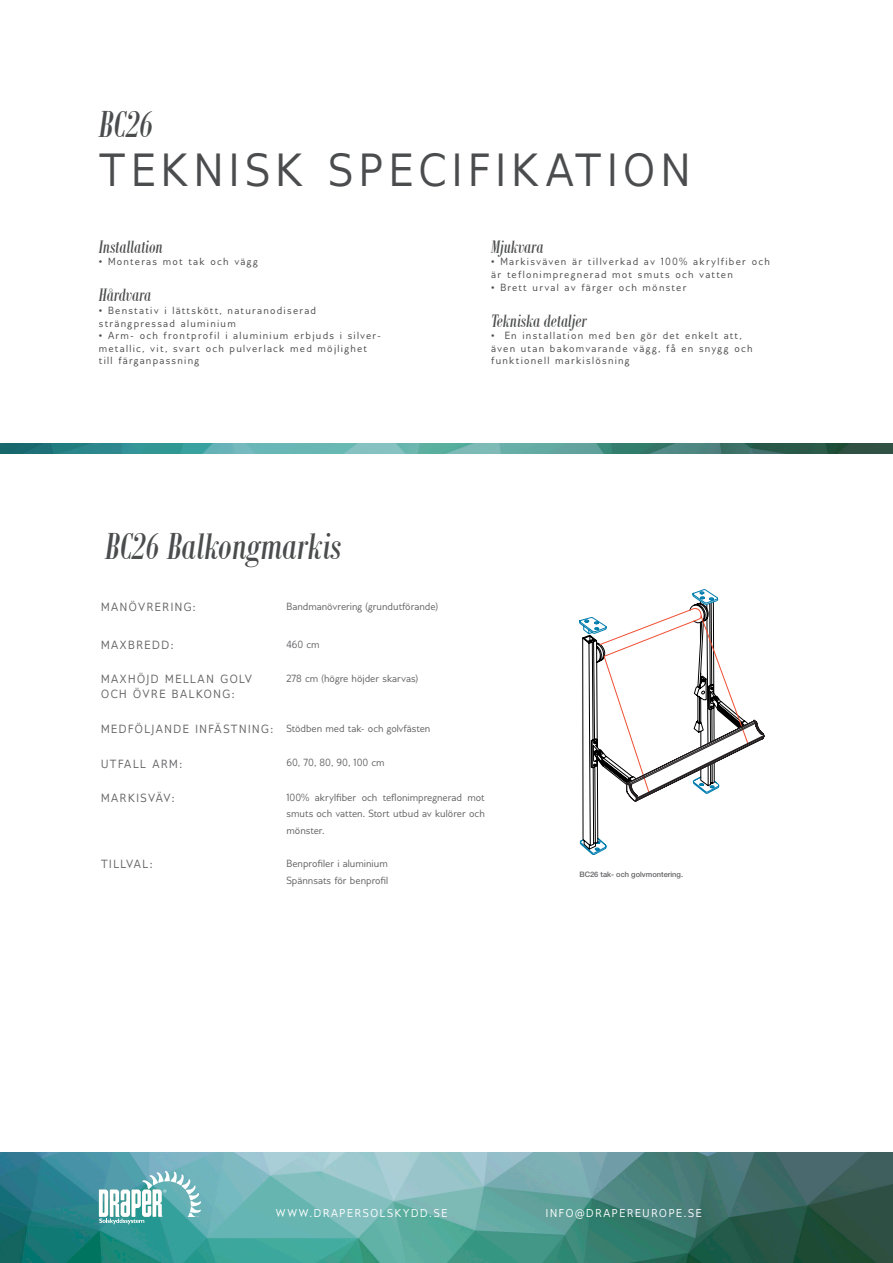
<style>
.page{position:relative;width:893px;height:1263px;background:#fff}
.page>*{position:absolute;margin:0;border:0;box-sizing:border-box;transform-origin:0 0}
.t1{font:46.95px "Gillius ADF";letter-spacing:.13em;color:#4b4c4d}
.t2{font:italic 40.65px "Bodoni MT Condensed";color:#4b4c4d}
.t3{font:italic 19.5px "Bodoni MT Condensed";color:#4b4c4d}
.Brödtext{font:12px/15px "Gillius ADF";letter-spacing:.13em;color:#636366}
.t4{font:11.55px "Gillius ADF";letter-spacing:.15em;color:#fff}
.t5{font:10.5px/12.6px "Gillius ADF";letter-spacing:.12em;color:#4b4c4d}
.Brödtext-2{font:10.5px/16.5px "Gillius ADF";color:#636366;text-align:justify}
.Bildtext{font:500 7.5px "Helvetica Neue LT Pro";color:#636366}
</style>
<div class="page">
<svg style="left:579px;top:589px;width:185px;height:266px"></svg>
<img style="left:0;top:444px;width:893px;height:9px">
<img style="left:0;top:1152px;width:893px;height:111px">
<svg style="left:99px;top:1170px;width:102px;height:54px"></svg>
<p class="t2" style="left:99px;top:99px;width:56px">BC26</p>
<p class="t1" style="left:99px;top:142px;width:593px">TEKNISK SPECIFIKATION</p>
<p class="t3" style="left:99px;top:235px;width:65px">Installation</p>
<p class="t5" style="left:99px;top:256px;width:161px">• Monteras mot tak och vägg</p>
<p class="t3" style="left:99px;top:283px;width:54px">Hårdvara</p>
<p class="t5" style="left:99px;top:304px;width:219px">• Benstativ i lättskött, naturanodiserad strängpressad aluminium</p>
<p class="t5" style="left:99px;top:329px;width:284px">• Arm- och frontprofil i aluminium erbjuds i silver&shy;metallic, vit, svart och pulverlack med möjlighet till färganpassning</p>
<p class="t2" style="left:105px;top:522px;width:238px">BC26 Balkongmarkis</p>
<p class="t3" style="left:491px;top:235px;width:54px">Mjukvara</p>
<p class="t5" style="left:491px;top:256px;width:280px">• Markisväven är tillverkad av 100% akrylfiber och är teflonimpregnerad mot smuts och vatten</p>
<p class="t5" style="left:491px;top:281px;width:197px">• Brett urval av färger och mönster</p>
<p class="t3" style="left:491px;top:309px;width:97px">Tekniska detaljer</p>
<p class="t5" style="left:491px;top:329px;width:263px">• En installation med ben gör det enkelt att, även utan bakomvarande vägg, få en snygg och funktionell markislösning</p>
<p class="Brödtext" style="left:101px;top:600px;width:96px">MANÖVRERING:</p>
<p class="Brödtext-2" style="left:286px;top:598px;width:153px">Bandmanövrering (grundutförande)</p>
<p class="Brödtext" style="left:101px;top:637px;width:74px">MAXBREDD:</p>
<p class="Brödtext-2" style="left:286px;top:636px;width:35px">460 cm</p>
<p class="Brödtext" style="left:101px;top:672px;width:152px">MAXHÖJD MELLAN GOLV<br>OCH ÖVRE BALKONG:</p>
<p class="Brödtext-2" style="left:286px;top:671px;width:133px">278 cm (högre höjder skarvas)</p>
<p class="Brödtext" style="left:101px;top:722px;width:174px">MEDFÖLJANDE INFÄSTNING:</p>
<p class="Brödtext-2" style="left:286px;top:720px;width:145px">Stödben med tak- och golvfästen</p>
<p class="Brödtext" style="left:101px;top:756px;width:83px">UTFALL ARM:</p>
<p class="Brödtext-2" style="left:286px;top:755px;width:100px">60, 70, 80, 90, 100 cm</p>
<p class="Brödtext" style="left:101px;top:791px;width:75px">MARKISVÄV:</p>
<p class="Brödtext-2" style="left:286px;top:789px;width:200px">100% akrylfiber och teflonimpregnerad mot smuts och vatten. Stort utbud av kulörer och mönster.</p>
<p class="Brödtext" style="left:101px;top:857px;width:53px">TILLVAL:</p>
<p class="Brödtext-2" style="left:286px;top:856px;width:103px">Benprofiler i aluminium</p>
<p class="Brödtext-2" style="left:286px;top:872px;width:103px">Spännsats för benprofil</p>
<p class="Bildtext" style="left:579px;top:870px;width:105px">BC26 tak- och golvmontering.</p>
<p class="t4" style="left:276px;top:1206px;width:173px">WWW.DRAPERSOLSKYDD.SE</p>
<p class="t4" style="left:546px;top:1206px;width:157px">INFO@DRAPEREUROPE.SE</p>
</div>
